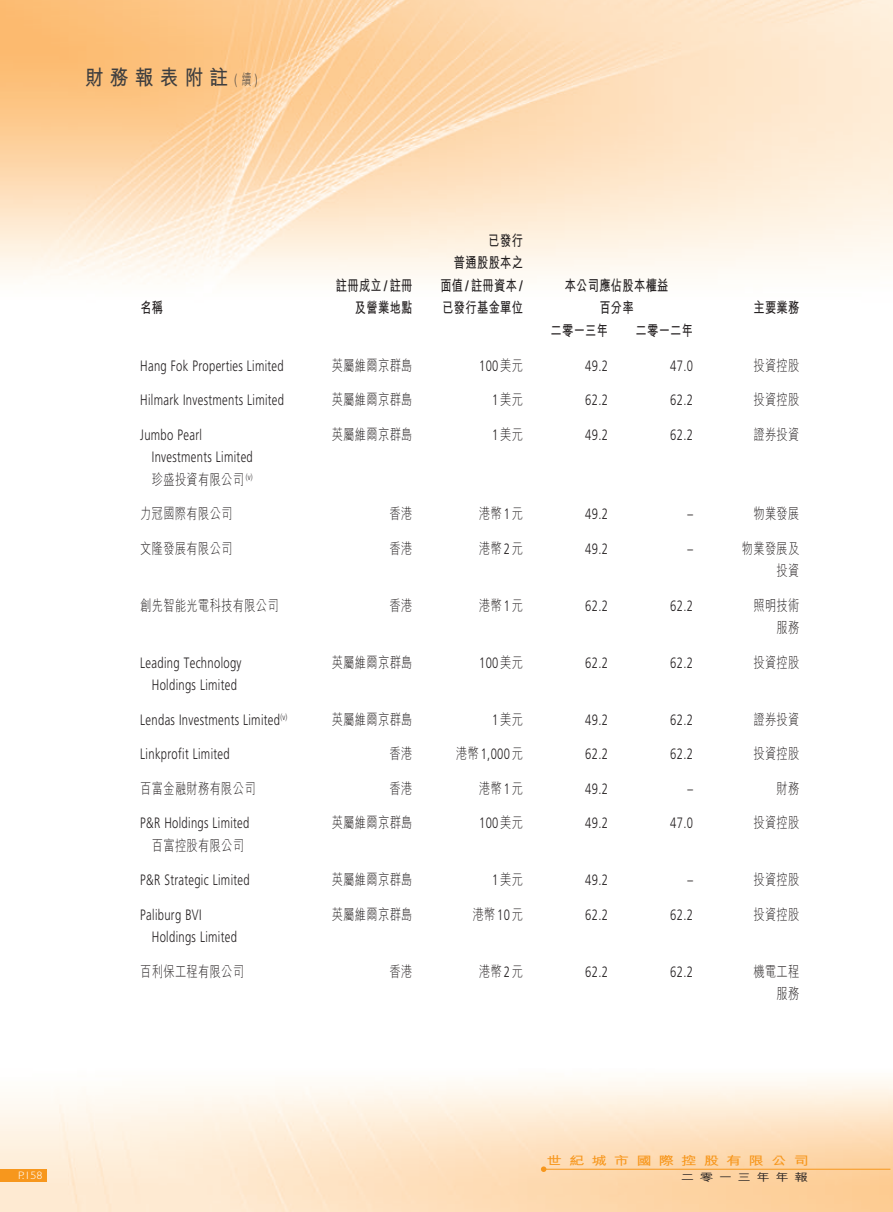
<style>
.page{position:relative;width:893px;height:1212px;background:#fff}
.page>*{position:absolute;margin:0;border:0;box-sizing:border-box;transform-origin:0 0}
.t1{font:700 21px "M Hei HK";letter-spacing:.335em;color:#3e3e3f;scale:.89 1}
._1__內文{font:300 15px "Frutiger LT Std";letter-spacing:.03em;color:#231f20;scale:.75 1}
._1__內文-2{font:300 15px "M Hei HK";letter-spacing:.03em;color:#231f20;scale:.75 1}
._1__內文-3{font:700 15px "M Hei HK";letter-spacing:.03em;color:#231f20;scale:.75 1}
.t2{font:700 12px "M Hei HK";letter-spacing:.45em;color:#f7971d;scale:1.29 1}
.t3{font:300 10.8px "Gill Sans Std";color:#fff;scale:1.13 1}
.t4{font:500 10.5px "M Hei HK";letter-spacing:.4em;color:#231f20;scale:1.29 1}
.s1{font-family:"Frutiger LT Std";font-weight:300;font-size:15px}
.s2{font-weight:300;font-size:15px}
.s3{font-family:"Frutiger LT Std"}
.s4{font-family:"M Hei HK"}
</style>
<div class="page">
<img style="left:0;top:0;width:892px;height:1212px">
<div style="left:0;top:1169px;width:47px;height:13px;background:#f7971d"></div>
<svg style="left:541px;top:1166px;width:5px;height:6px"></svg>
<hr style="left:543px;top:1169px;width:347px;height:1px;background:#f7971d">
<h1 class="t1" style="left:85px;top:62px;width:195px">財務報表附註 <span class="s1">(</span> <span class="s2">續</span><span class="s1">)</span></h1>
<p class="_1__內文-3" style="left:489px;top:230px;width:47px">已發行</p>
<p class="_1__內文-3" style="left:454px;top:252px;width:94px">普通股股本之</p>
<p class="_1__內文-3" style="left:336px;top:275px;width:104px">註冊成立<span class="s3">/</span>註冊</p>
<p class="_1__內文-3" style="left:440px;top:275px;width:112px">面值<span class="s3">/</span>註冊資本<span class="s3">/</span></p>
<p class="_1__內文-3" style="left:140px;top:297px;width:32px">名稱</p>
<p class="_1__內文-3" style="left:355px;top:297px;width:78px">及營業地點</p>
<p class="_1__內文-3" style="left:442px;top:297px;width:109px">已發行基金單位</p>
<p class="_1__內文-3" style="left:565px;top:275px;width:140px">本公司應佔股本權益</p>
<p class="_1__內文-3" style="left:599px;top:297px;width:47px">百分率</p>
<p class="_1__內文-3" style="left:753px;top:297px;width:63px">主要業務</p>
<p class="_1__內文-3" style="left:551px;top:320px;width:78px">二零一三年</p>
<p class="_1__內文-3" style="left:636px;top:320px;width:78px">二零一二年</p>
<p class="_1__內文" style="left:140px;top:357px;width:193px">Hang Fok Properties Limited</p>
<p class="_1__內文-2" style="left:332px;top:357px;width:109px">英屬維爾京群島</p>
<p class="_1__內文" style="left:479px;top:357px;width:60px">100<span class="s4">美元</span></p>
<p class="_1__內文" style="left:585px;top:357px;width:32px">49.2</p>
<p class="_1__內文" style="left:670px;top:357px;width:32px">47.0</p>
<p class="_1__內文-2" style="left:753px;top:357px;width:63px">投資控股</p>
<p class="_1__內文" style="left:140px;top:391px;width:193px">Hilmark Investments Limited</p>
<p class="_1__內文-2" style="left:332px;top:392px;width:109px">英屬維爾京群島</p>
<p class="_1__內文-2" style="left:492px;top:392px;width:43px"><span class="s3">1</span>美元</p>
<p class="_1__內文" style="left:585px;top:391px;width:32px">62.2</p>
<p class="_1__內文" style="left:670px;top:391px;width:32px">62.2</p>
<p class="_1__內文-2" style="left:753px;top:392px;width:63px">投資控股</p>
<p class="_1__內文" style="left:140px;top:426px;width:84px">Jumbo Pearl</p>
<p class="_1__內文-2" style="left:332px;top:426px;width:109px">英屬維爾京群島</p>
<p class="_1__內文-2" style="left:492px;top:426px;width:43px"><span class="s3">1</span>美元</p>
<p class="_1__內文" style="left:585px;top:426px;width:32px">49.2</p>
<p class="_1__內文" style="left:670px;top:426px;width:32px">62.2</p>
<p class="_1__內文-2" style="left:753px;top:426px;width:63px">證券投資</p>
<p class="_1__內文" style="left:152px;top:448px;width:136px">Investments Limited</p>
<p class="_1__內文-2" style="left:152px;top:471px;width:136px">珍盛投資有限公司 <sup>(v)</sup></p>
<p class="_1__內文-2" style="left:140px;top:506px;width:124px">力冠國際有限公司</p>
<p class="_1__內文-2" style="left:390px;top:506px;width:32px">香港</p>
<p class="_1__內文-2" style="left:479px;top:506px;width:60px">港幣<span class="s3">1</span>元</p>
<p class="_1__內文" style="left:585px;top:505px;width:32px">49.2</p>
<p class="_1__內文" style="left:687px;top:505px;width:9px">–</p>
<p class="_1__內文-2" style="left:753px;top:506px;width:63px">物業發展</p>
<p class="_1__內文-2" style="left:140px;top:540px;width:124px">文隆發展有限公司</p>
<p class="_1__內文-2" style="left:390px;top:540px;width:32px">香港</p>
<p class="_1__內文-2" style="left:479px;top:540px;width:60px">港幣<span class="s3">2</span>元</p>
<p class="_1__內文" style="left:585px;top:540px;width:32px">49.2</p>
<p class="_1__內文" style="left:687px;top:540px;width:9px">–</p>
<p class="_1__內文-2" style="left:742px;top:540px;width:78px">物業發展及</p>
<p class="_1__內文-2" style="left:777px;top:563px;width:32px">投資</p>
<p class="_1__內文-2" style="left:140px;top:597px;width:186px">創先智能光電科技有限公司</p>
<p class="_1__內文-2" style="left:390px;top:597px;width:32px">香港</p>
<p class="_1__內文-2" style="left:479px;top:597px;width:60px">港幣<span class="s3">1</span>元</p>
<p class="_1__內文" style="left:585px;top:597px;width:32px">62.2</p>
<p class="_1__內文" style="left:670px;top:597px;width:32px">62.2</p>
<p class="_1__內文-2" style="left:753px;top:597px;width:63px">照明技術</p>
<p class="_1__內文-2" style="left:777px;top:620px;width:32px">服務</p>
<p class="_1__內文" style="left:140px;top:654px;width:137px">Leading Technology</p>
<p class="_1__內文-2" style="left:332px;top:654px;width:109px">英屬維爾京群島</p>
<p class="_1__內文" style="left:479px;top:654px;width:60px">100<span class="s4">美元</span></p>
<p class="_1__內文" style="left:585px;top:654px;width:32px">62.2</p>
<p class="_1__內文" style="left:670px;top:654px;width:32px">62.2</p>
<p class="_1__內文-2" style="left:753px;top:654px;width:63px">投資控股</p>
<p class="_1__內文" style="left:152px;top:676px;width:115px">Holdings Limited</p>
<p class="_1__內文" style="left:140px;top:711px;width:197px">Lendas Investments Limited<sup>(v)</sup></p>
<p class="_1__內文-2" style="left:332px;top:711px;width:109px">英屬維爾京群島</p>
<p class="_1__內文-2" style="left:492px;top:711px;width:43px"><span class="s3">1</span>美元</p>
<p class="_1__內文" style="left:585px;top:711px;width:32px">49.2</p>
<p class="_1__內文" style="left:670px;top:711px;width:32px">62.2</p>
<p class="_1__內文-2" style="left:753px;top:711px;width:63px">證券投資</p>
<p class="_1__內文" style="left:140px;top:745px;width:121px">Linkprofit Limited</p>
<p class="_1__內文-2" style="left:390px;top:746px;width:32px">香港</p>
<p class="_1__內文" style="left:456px;top:745px;width:91px"><span class="s4">港幣</span>1,000<span class="s4">元</span></p>
<p class="_1__內文" style="left:585px;top:745px;width:32px">62.2</p>
<p class="_1__內文" style="left:670px;top:745px;width:32px">62.2</p>
<p class="_1__內文-2" style="left:753px;top:746px;width:63px">投資控股</p>
<p class="_1__內文-2" style="left:140px;top:780px;width:155px">百富金融財務有限公司</p>
<p class="_1__內文-2" style="left:390px;top:780px;width:32px">香港</p>
<p class="_1__內文-2" style="left:479px;top:780px;width:60px">港幣<span class="s3">1</span>元</p>
<p class="_1__內文" style="left:585px;top:780px;width:32px">49.2</p>
<p class="_1__內文" style="left:687px;top:780px;width:9px">–</p>
<p class="_1__內文-2" style="left:777px;top:780px;width:32px">財務</p>
<p class="_1__內文" style="left:140px;top:814px;width:147px">P&amp;R Holdings Limited</p>
<p class="_1__內文-2" style="left:152px;top:837px;width:124px">百富控股有限公司</p>
<p class="_1__內文-2" style="left:332px;top:815px;width:109px">英屬維爾京群島</p>
<p class="_1__內文" style="left:479px;top:814px;width:60px">100<span class="s4">美元</span></p>
<p class="_1__內文" style="left:585px;top:814px;width:32px">49.2</p>
<p class="_1__內文" style="left:670px;top:814px;width:32px">47.0</p>
<p class="_1__內文-2" style="left:753px;top:815px;width:63px">投資控股</p>
<p class="_1__內文" style="left:140px;top:871px;width:147px">P&amp;R Strategic Limited</p>
<p class="_1__內文-2" style="left:332px;top:872px;width:109px">英屬維爾京群島</p>
<p class="_1__內文-2" style="left:492px;top:872px;width:43px"><span class="s3">1</span>美元</p>
<p class="_1__內文" style="left:585px;top:871px;width:32px">49.2</p>
<p class="_1__內文" style="left:687px;top:871px;width:9px">–</p>
<p class="_1__內文-2" style="left:753px;top:872px;width:63px">投資控股</p>
<p class="_1__內文" style="left:140px;top:906px;width:83px">Paliburg BVI</p>
<p class="_1__內文-2" style="left:332px;top:906px;width:109px">英屬維爾京群島</p>
<p class="_1__內文-2" style="left:473px;top:906px;width:69px">港幣<span class="s3">10</span>元</p>
<p class="_1__內文" style="left:585px;top:906px;width:32px">62.2</p>
<p class="_1__內文" style="left:670px;top:906px;width:32px">62.2</p>
<p class="_1__內文-2" style="left:753px;top:906px;width:63px">投資控股</p>
<p class="_1__內文" style="left:152px;top:928px;width:115px">Holdings Limited</p>
<p class="_1__內文-2" style="left:140px;top:963px;width:140px">百利保工程有限公司</p>
<p class="_1__內文-2" style="left:390px;top:963px;width:32px">香港</p>
<p class="_1__內文-2" style="left:479px;top:963px;width:60px">港幣<span class="s3">2</span>元</p>
<p class="_1__內文" style="left:585px;top:963px;width:32px">62.2</p>
<p class="_1__內文" style="left:670px;top:963px;width:32px">62.2</p>
<p class="_1__內文-2" style="left:753px;top:963px;width:63px">機電工程</p>
<p class="_1__內文-2" style="left:777px;top:986px;width:32px">服務</p>
<p class="t3" style="left:18px;top:1170px;width:23px">P.158</p>
<p class="t2" style="left:547px;top:1152px;width:205px">世紀城市國際控股有限公司</p>
<p class="t4" style="left:681px;top:1169px;width:100px">二零一三年年報</p>
</div>
